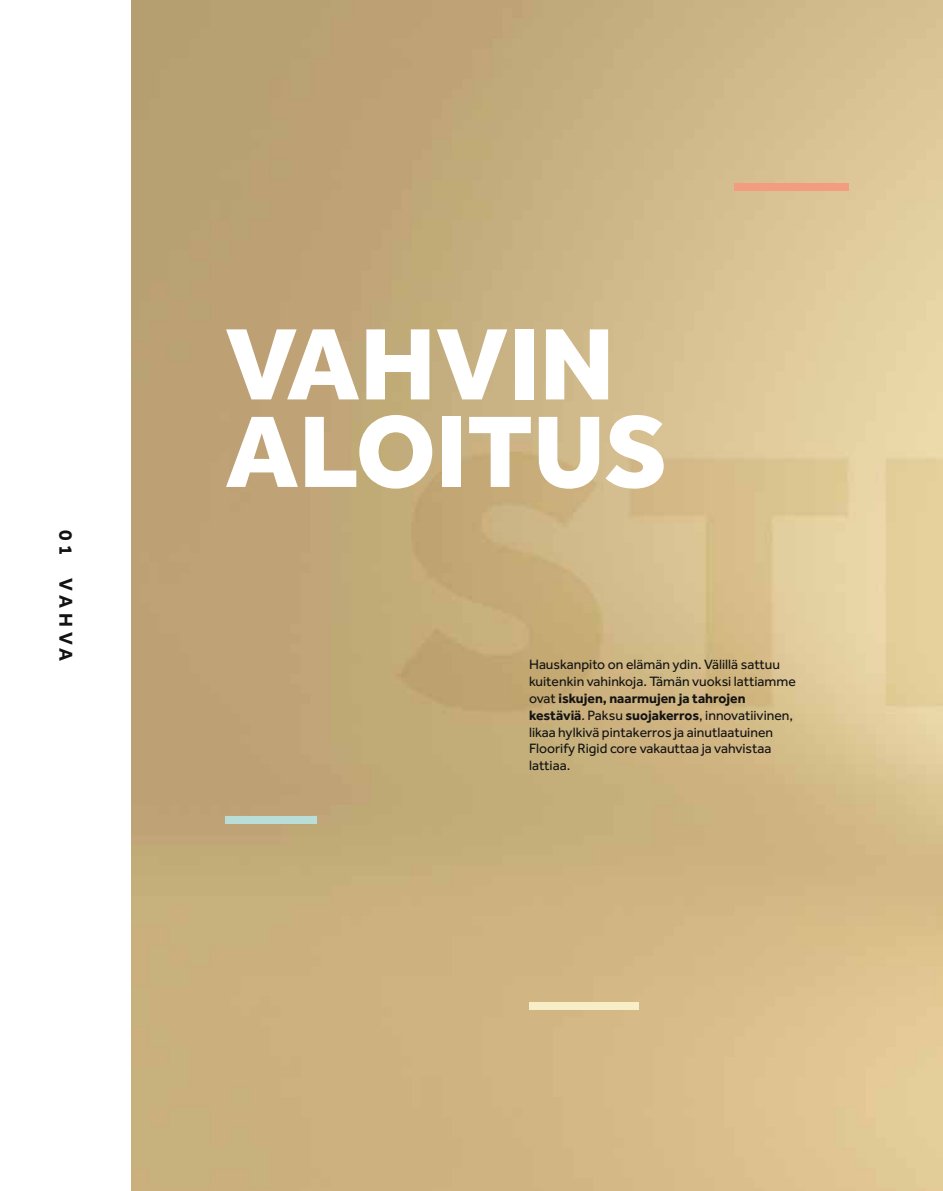
<style>
.page{position:relative;width:943px;height:1191px;background:#fff}
.page>*{position:absolute;margin:0;border:0;box-sizing:border-box;transform-origin:0 0}
.t1{font:800 105px/87.5px "Effra";color:#fff}
.t2{font:700 19.25px "Effra";letter-spacing:.27em;color:#131313}
.t3{font:14px/16.8px "Effra";color:#131313}
.s1{font-weight:700}
</style>
<div class="page">
<img style="left:131px;top:0;width:812px;height:1191px">
<div style="left:529px;top:1002px;width:109px;height:7px;background:#f7eec8"></div>
<div style="left:225px;top:816px;width:91px;height:7px;background:#b8ded7"></div>
<div style="left:734px;top:184px;width:114px;height:7px;background:#f49c7f"></div>
<h2 class="t2" style="left:77px;top:529px;width:133px;rotate:90deg">01 VAHVA</h2>
<h1 class="t1" style="left:225px;top:318px;width:443px">VAHVIN<br>ALOITUS</h1>
<p class="t3" style="left:529px;top:656px;width:268px">Hauskanpito on elämän ydin. Välillä sattuu kuitenkin vahinkoja. Tämän vuoksi lattiamme ovat <span class="s1">iskujen, naarmujen ja tahrojen kestäviä</span>. Paksu <span class="s1">suojakerros</span>, innovatiivinen, likaa hylkivä pintakerros ja ainutlaatuinen Floorify Rigid core vakauttaa ja vahvistaa lattiaa.</p>
</div>
